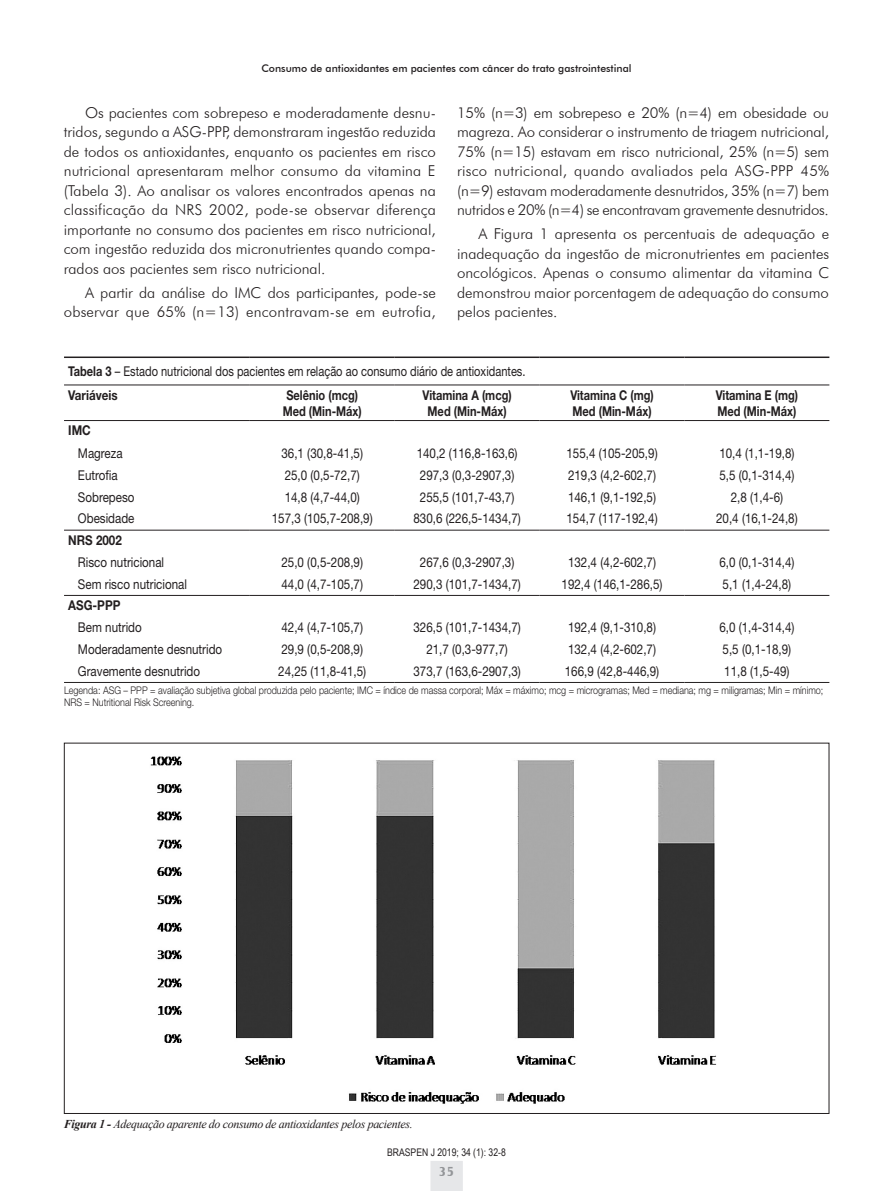
<style>
.page{position:relative;width:893px;height:1191px;background:#fff}
.page>*{position:absolute;margin:0;border:0;box-sizing:border-box;transform-origin:0 0}
.Texto{font:300 15px/19.5px "Futura BT";color:#231f20;text-align:justify}
.Tabela_coluna_centra{font:13.5px "Helvetica Neue";color:#231f20;scale:.86 1}
.Tabela_coluna_esquer{font:13.5px "Helvetica Neue";color:#231f20;scale:.86 1}
.Tabela_Sub_titulo_ce{font:700 13.5px "Helvetica Neue";color:#231f20;scale:.82 1}
.Tabela_título{font:13.5px "Helvetica Neue";color:#231f20;scale:.82 1}
.Tabela_coluna_esquer-2{font:700 13.5px "Helvetica Neue";color:#231f20;scale:.86 1}
.t1{font:700 13.5px "Castle T";color:#939598}
.t2{font:italic 12px "Times New Roman";letter-spacing:-.03em;color:#231f20}
.Tabela_Legenda{font:300 10.5px/12px "Helvetica Neue LT Std";color:#231f20;scale:.86 1}
.t3{font:500 10.5px "Futura BT";color:#231f20}
.t4{font:10.5px "Arial Narrow";color:#231f20}
.s1{font-weight:700}
</style>
<div class="page">
<svg style="left:430px;top:1161px;width:33px;height:30px"></svg>
<hr style="left:64px;top:356px;width:186px;height:2px;background:#231f20">
<hr style="left:250px;top:356px;width:145px;height:2px;background:#231f20">
<hr style="left:395px;top:356px;width:145px;height:2px;background:#231f20">
<hr style="left:540px;top:356px;width:144px;height:2px;background:#231f20">
<hr style="left:684px;top:356px;width:145px;height:2px;background:#231f20">
<hr style="left:64px;top:384px;width:186px;height:1px;background:#231f20">
<hr style="left:250px;top:384px;width:145px;height:1px;background:#231f20">
<hr style="left:395px;top:384px;width:145px;height:1px;background:#231f20">
<hr style="left:540px;top:384px;width:144px;height:1px;background:#231f20">
<hr style="left:684px;top:384px;width:145px;height:1px;background:#231f20">
<hr style="left:64px;top:420px;width:186px;height:1px;background:#231f20">
<hr style="left:250px;top:420px;width:145px;height:1px;background:#231f20">
<hr style="left:395px;top:420px;width:145px;height:1px;background:#231f20">
<hr style="left:540px;top:420px;width:144px;height:1px;background:#231f20">
<hr style="left:684px;top:420px;width:145px;height:1px;background:#231f20">
<hr style="left:64px;top:530px;width:186px;height:1px;background:#231f20">
<hr style="left:250px;top:530px;width:145px;height:1px;background:#231f20">
<hr style="left:395px;top:530px;width:145px;height:1px;background:#231f20">
<hr style="left:540px;top:530px;width:144px;height:1px;background:#231f20">
<hr style="left:684px;top:530px;width:145px;height:1px;background:#231f20">
<hr style="left:64px;top:595px;width:186px;height:1px;background:#231f20">
<hr style="left:250px;top:595px;width:145px;height:1px;background:#231f20">
<hr style="left:395px;top:595px;width:145px;height:1px;background:#231f20">
<hr style="left:540px;top:595px;width:144px;height:1px;background:#231f20">
<hr style="left:684px;top:595px;width:145px;height:1px;background:#231f20">
<hr style="left:64px;top:682px;width:186px;height:1px;background:#231f20">
<hr style="left:250px;top:682px;width:145px;height:1px;background:#231f20">
<hr style="left:395px;top:682px;width:145px;height:1px;background:#231f20">
<hr style="left:540px;top:682px;width:144px;height:1px;background:#231f20">
<hr style="left:684px;top:682px;width:145px;height:1px;background:#231f20">
<img style="left:150px;top:756px;width:567px;height:348px">
<p class="t3" style="left:261px;top:62px;width:372px">Consumo de antioxidantes em pacientes com câncer do trato gastrointestinal</p>
<p class="Texto" style="left:64px;top:102px;width:374px;text-indent:21px">Os pacientes com sobrepeso e moderadamente desnu&shy;tridos, segundo a ASG-PPP, demonstraram ingestão reduzida de todos os antioxidantes, enquanto os pacientes em risco nutricional apresentaram melhor consumo da vitamina E (Tabela 3). Ao analisar os valores encontrados apenas na classificação da NRS 2002, pode-se observar diferença importante no consumo dos pacientes em risco nutricional, com ingestão reduzida dos micronutrientes quando compa&shy;rados aos pacientes sem risco nutricional.</p>
<p class="Texto" style="left:64px;top:282px;width:374px;text-align:right">A partir da análise do IMC dos participantes, pode-se observar que 65% (n=13) encontravam-se em eutrofia,</p>
<p class="Texto" style="left:457px;top:102px;width:374px">15% (n=3) em sobrepeso e 20% (n=4) em obesidade ou magreza. Ao considerar o instrumento de triagem nutricional, 75% (n=15) estavam em risco nutricional, 25% (n=5) sem risco nutricional, quando avaliados pela ASG-PPP 45% (n=9) estavam moderadamente desnutridos, 35% (n=7) bem nutridos e 20% (n=4) se encontravam gravemente desnutridos.</p>
<p class="Texto" style="left:457px;top:224px;width:374px;text-indent:21px">A Figura 1 apresenta os percentuais de adequação e inadequação da ingestão de micronutrientes em pacientes oncológicos. Apenas o consumo alimentar da vitamina C demonstrou maior porcentagem de adequação do consumo pelos pacientes.</p>
<p class="Tabela_título" style="left:68px;top:363px;width:559px"><span class="s1">Tabela 3</span> – Estado nutricional dos pacientes em relação ao consumo diário de antioxidantes.</p>
<p class="Tabela_coluna_esquer-2" style="left:68px;top:386px;width:59px">Variáveis</p>
<p class="Tabela_Sub_titulo_ce" style="left:286px;top:386px;width:89px">Selênio (mcg)</p>
<p class="Tabela_Sub_titulo_ce" style="left:283px;top:403px;width:98px">Med (Min-Máx)</p>
<p class="Tabela_Sub_titulo_ce" style="left:423px;top:386px;width:110px">Vitamina A (mcg)</p>
<p class="Tabela_Sub_titulo_ce" style="left:428px;top:403px;width:98px">Med (Min-Máx)</p>
<p class="Tabela_Sub_titulo_ce" style="left:570px;top:386px;width:103px">Vitamina C (mg)</p>
<p class="Tabela_Sub_titulo_ce" style="left:572px;top:403px;width:98px">Med (Min-Máx)</p>
<p class="Tabela_Sub_titulo_ce" style="left:716px;top:386px;width:102px">Vitamina E (mg)</p>
<p class="Tabela_Sub_titulo_ce" style="left:717px;top:403px;width:98px">Med (Min-Máx)</p>
<p class="Tabela_coluna_esquer-2" style="left:68px;top:422px;width:28px">IMC</p>
<p class="Tabela_coluna_esquer" style="left:78px;top:445px;width:53px">Magreza</p>
<p class="Tabela_coluna_centra" style="left:281px;top:445px;width:96px">36,1 (30,8-41,5)</p>
<p class="Tabela_coluna_centra" style="left:417px;top:445px;width:119px">140,2 (116,8-163,6)</p>
<p class="Tabela_coluna_centra" style="left:566px;top:445px;width:108px">155,4 (105-205,9)</p>
<p class="Tabela_coluna_centra" style="left:719px;top:445px;width:89px">10,4 (1,1-19,8)</p>
<p class="Tabela_coluna_esquer" style="left:78px;top:467px;width:48px">Eutrofia</p>
<p class="Tabela_coluna_centra" style="left:285px;top:467px;width:89px">25,0 (0,5-72,7)</p>
<p class="Tabela_coluna_centra" style="left:420px;top:467px;width:111px">297,3 (0,3-2907,3)</p>
<p class="Tabela_coluna_centra" style="left:568px;top:467px;width:104px">219,3 (4,2-602,7)</p>
<p class="Tabela_coluna_centra" style="left:719px;top:467px;width:89px">5,5 (0,1-314,4)</p>
<p class="Tabela_coluna_esquer" style="left:78px;top:489px;width:67px">Sobrepeso</p>
<p class="Tabela_coluna_centra" style="left:285px;top:489px;width:89px">14,8 (4,7-44,0)</p>
<p class="Tabela_coluna_centra" style="left:420px;top:489px;width:111px">255,5 (101,7-43,7)</p>
<p class="Tabela_coluna_centra" style="left:568px;top:489px;width:104px">146,1 (9,1-192,5)</p>
<p class="Tabela_coluna_centra" style="left:731px;top:489px;width:63px">2,8 (1,4-6)</p>
<p class="Tabela_coluna_esquer" style="left:78px;top:510px;width:67px">Obesidade</p>
<p class="Tabela_coluna_centra" style="left:272px;top:510px;width:119px">157,3 (105,7-208,9)</p>
<p class="Tabela_coluna_centra" style="left:413px;top:510px;width:126px">830,6 (226,5-1434,7)</p>
<p class="Tabela_coluna_centra" style="left:566px;top:510px;width:108px">154,7 (117-192,4)</p>
<p class="Tabela_coluna_centra" style="left:716px;top:510px;width:96px">20,4 (16,1-24,8)</p>
<p class="Tabela_coluna_esquer-2" style="left:68px;top:532px;width:64px">NRS 2002</p>
<p class="Tabela_coluna_esquer" style="left:78px;top:554px;width:102px">Risco nutricional</p>
<p class="Tabela_coluna_centra" style="left:281px;top:554px;width:96px">25,0 (0,5-208,9)</p>
<p class="Tabela_coluna_centra" style="left:420px;top:554px;width:111px">267,6 (0,3-2907,3)</p>
<p class="Tabela_coluna_centra" style="left:568px;top:554px;width:104px">132,4 (4,2-602,7)</p>
<p class="Tabela_coluna_centra" style="left:719px;top:554px;width:89px">6,0 (0,1-314,4)</p>
<p class="Tabela_coluna_esquer" style="left:78px;top:576px;width:128px">Sem risco nutricional</p>
<p class="Tabela_coluna_centra" style="left:281px;top:576px;width:96px">44,0 (4,7-105,7)</p>
<p class="Tabela_coluna_centra" style="left:413px;top:576px;width:126px">290,3 (101,7-1434,7)</p>
<p class="Tabela_coluna_centra" style="left:562px;top:576px;width:119px">192,4 (146,1-286,5)</p>
<p class="Tabela_coluna_centra" style="left:723px;top:576px;width:81px">5,1 (1,4-24,8)</p>
<p class="Tabela_coluna_esquer-2" style="left:68px;top:597px;width:62px">ASG-PPP</p>
<p class="Tabela_coluna_esquer" style="left:78px;top:619px;width:76px">Bem nutrido</p>
<p class="Tabela_coluna_centra" style="left:281px;top:619px;width:96px">42,4 (4,7-105,7)</p>
<p class="Tabela_coluna_centra" style="left:413px;top:619px;width:126px">326,5 (101,7-1434,7)</p>
<p class="Tabela_coluna_centra" style="left:568px;top:619px;width:104px">192,4 (9,1-310,8)</p>
<p class="Tabela_coluna_centra" style="left:719px;top:619px;width:89px">6,0 (1,4-314,4)</p>
<p class="Tabela_coluna_esquer" style="left:78px;top:641px;width:169px">Moderadamente desnutrido</p>
<p class="Tabela_coluna_centra" style="left:281px;top:641px;width:96px">29,9 (0,5-208,9)</p>
<p class="Tabela_coluna_centra" style="left:426px;top:641px;width:96px">21,7 (0,3-977,7)</p>
<p class="Tabela_coluna_centra" style="left:568px;top:641px;width:104px">132,4 (4,2-602,7)</p>
<p class="Tabela_coluna_centra" style="left:723px;top:641px;width:81px">5,5 (0,1-18,9)</p>
<p class="Tabela_coluna_esquer" style="left:78px;top:663px;width:144px">Gravemente desnutrido</p>
<p class="Tabela_coluna_centra" style="left:278px;top:663px;width:104px">24,25 (11,8-41,5)</p>
<p class="Tabela_coluna_centra" style="left:413px;top:663px;width:126px">373,7 (163,6-2907,3)</p>
<p class="Tabela_coluna_centra" style="left:565px;top:663px;width:111px">166,9 (42,8-446,9)</p>
<p class="Tabela_coluna_centra" style="left:724px;top:663px;width:78px">11,8 (1,5-49)</p>
<p class="Tabela_Legenda" style="left:64px;top:684px;width:884px">Legenda: ASG – PPP = avaliação subjetiva global produzida pelo paciente; IMC = índice de massa corporal; Máx = máximo; mcg = microgramas; Med = mediana; mg = miligramas; Min = mínimo;<br>NRS = Nutritional Risk Screening.</p>
<p class="t2" style="left:64px;top:1115px;width:350px"><span class="s1">Figura 1 -</span> Adequação aparente do consumo de antioxidantes pelos pacientes.</p>
<p class="t4" style="left:387px;top:1144px;width:120px">BRASPEN J 2019; 34 (1): 32-8</p>
<p class="t1" style="left:439px;top:1164px;width:17px">35</p>
</div>
